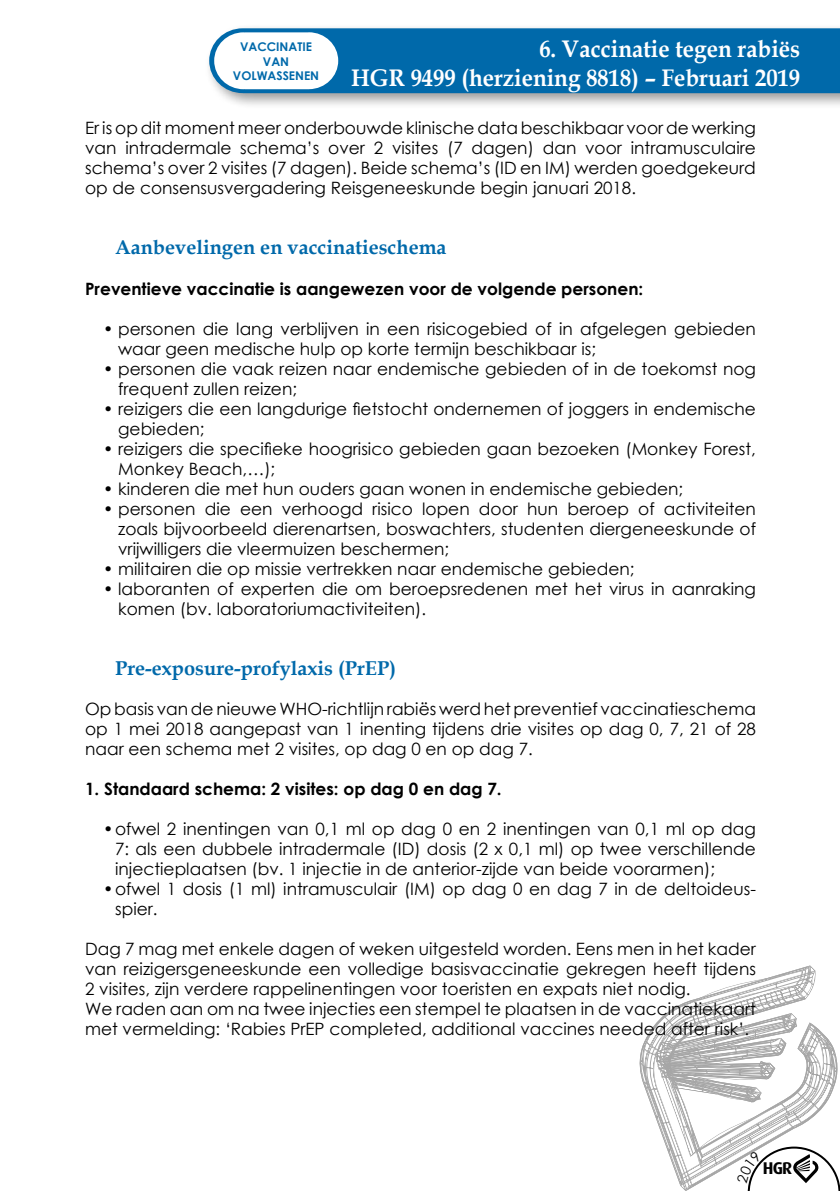
<style>
.page{position:relative;width:840px;height:1191px;background:#fff}
.page>*{position:absolute;margin:0;border:0;box-sizing:border-box;transform-origin:0 0}
.t1{font:700 24px/28.8px "Book Antiqua";color:#fff;text-align:right;scale:.94 1}
.t2{font:700 20px "Book Antiqua";color:#0069aa}
.t3{font:17px/20px "Century Gothic";color:#000}
.t4{font:700 17px "Century Gothic";color:#000}
.t5{font:700 17px "Dax";color:#000}
.t6{font:700 12px/14.4px "Century Gothic";color:#0069aa;text-align:center}
</style>
<div class="page">
<div style="left:204px;top:23px;width:635px;height:87px;background:#000;opacity:.4"></div>
<div style="left:209px;top:28px;width:630px;height:65px;background:#0069aa"></div>
<svg style="left:214px;top:32px;width:124px;height:57px"></svg>
<svg style="left:639px;top:965px;width:200px;height:226px"></svg>
<p class="t6" style="left:233px;top:39px;width:88px">VACCINATIE<br>VAN<br>VOLWASSENEN</p>
<h1 class="t1" style="left:351px;top:34px;width:479px">6. Vaccinatie tegen rabiës<br>HGR 9499 (herziening 8818) – Februari 2019</h1>
<p class="t3" style="left:85px;top:118px;width:672px;text-align:justify">Er is op dit moment meer onderbouwde klinische data beschikbaar voor de werking van intradermale schema’s over 2 visites (7 dagen) dan voor intramusculaire schema’s over 2 visites (7 dagen). Beide schema’s (ID en IM) werden goedgekeurd op de consensusvergadering Reisgeneeskunde begin januari 2018.</p>
<p class="t2" style="left:115px;top:234px;width:333px">Aanbevelingen en vaccinatieschema</p>
<p class="t4" style="left:85px;top:275px;width:559px">Preventieve vaccinatie is aangewezen voor de volgende personen:</p>
<p class="t3" style="left:118px;top:318px;width:639px;text-indent:-15px">• personen die lang verblijven in een risicogebied of in afgelegen gebieden waar geen medische hulp op korte termijn beschikbaar is;</p>
<p class="t3" style="left:118px;top:358px;width:639px;text-indent:-15px">• personen die vaak reizen naar endemische gebieden of in de toekomst nog frequent zullen reizen;</p>
<p class="t3" style="left:118px;top:398px;width:639px;text-indent:-15px">• reizigers die een langdurige fietstocht ondernemen of joggers in endemische gebieden;</p>
<p class="t3" style="left:118px;top:438px;width:639px;text-indent:-15px">• reizigers die specifieke hoogrisico gebieden gaan bezoeken (Monkey Forest,<br>Monkey Beach,…);</p>
<p class="t3" style="left:103px;top:478px;width:581px">• kinderen die met hun ouders gaan wonen in endemische gebieden;</p>
<p class="t3" style="left:118px;top:498px;width:639px;text-align:justify;text-indent:-15px">• personen die een verhoogd risico lopen door hun beroep of activiteiten zoals bijvoorbeeld dierenartsen, boswachters, studenten diergeneeskunde of vrijwilligers die vleermuizen beschermen;</p>
<p class="t3" style="left:103px;top:558px;width:532px">• militairen die op missie vertrekken naar endemische gebieden;</p>
<p class="t3" style="left:118px;top:578px;width:639px;text-indent:-15px">• laboranten of experten die om beroepsredenen met het virus in aanraking komen (bv. laboratoriumactiviteiten).</p>
<p class="t2" style="left:115px;top:654px;width:282px">Pre-exposure-profylaxis (PrEP)</p>
<p class="t3" style="left:85px;top:698px;width:672px;text-align:justify">Op basis van de nieuwe WHO-richtlijn rabiës werd het preventief vaccinatieschema op 1 mei 2018 aangepast van 1 inenting tijdens drie visites op dag 0, 7, 21 of 28 naar een schema met 2 visites, op dag 0 en op dag 7.</p>
<p class="t4" style="left:85px;top:775px;width:418px">1. Standaard schema: 2 visites: op dag 0 en dag 7.</p>
<p class="t3" style="left:115px;top:818px;width:642px;text-align:justify;text-indent:-12px">•ofwel 2 inentingen van 0,1 ml op dag 0 en 2 inentingen van 0,1 ml op dag 7: als een dubbele intradermale (ID) dosis (2 x 0,1 ml) op twee verschillende injectieplaatsen (bv. 1 injectie in de anterior-zijde van beide voorarmen);</p>
<p class="t3" style="left:115px;top:878px;width:642px;text-indent:-12px">•ofwel 1 dosis (1 ml) intramusculair (IM) op dag 0 en dag 7 in de deltoideus&shy;spier.</p>
<p class="t3" style="left:85px;top:938px;width:672px">Dag 7 mag met enkele dagen of weken uitgesteld worden. Eens men in het kader van reizigersgeneeskunde een volledige basisvaccinatie gekregen heeft tijdens 2 visites, zijn verdere rappelinentingen voor toeristen en expats niet nodig.<br>We raden aan om na twee injecties een stempel te plaatsen in de vaccinatiekaart met vermelding: ‘Rabies PrEP completed, additional vaccines needed after risk’.</p>
<p class="t5" style="left:762px;top:1158px;width:31px">HGR</p>
</div>
